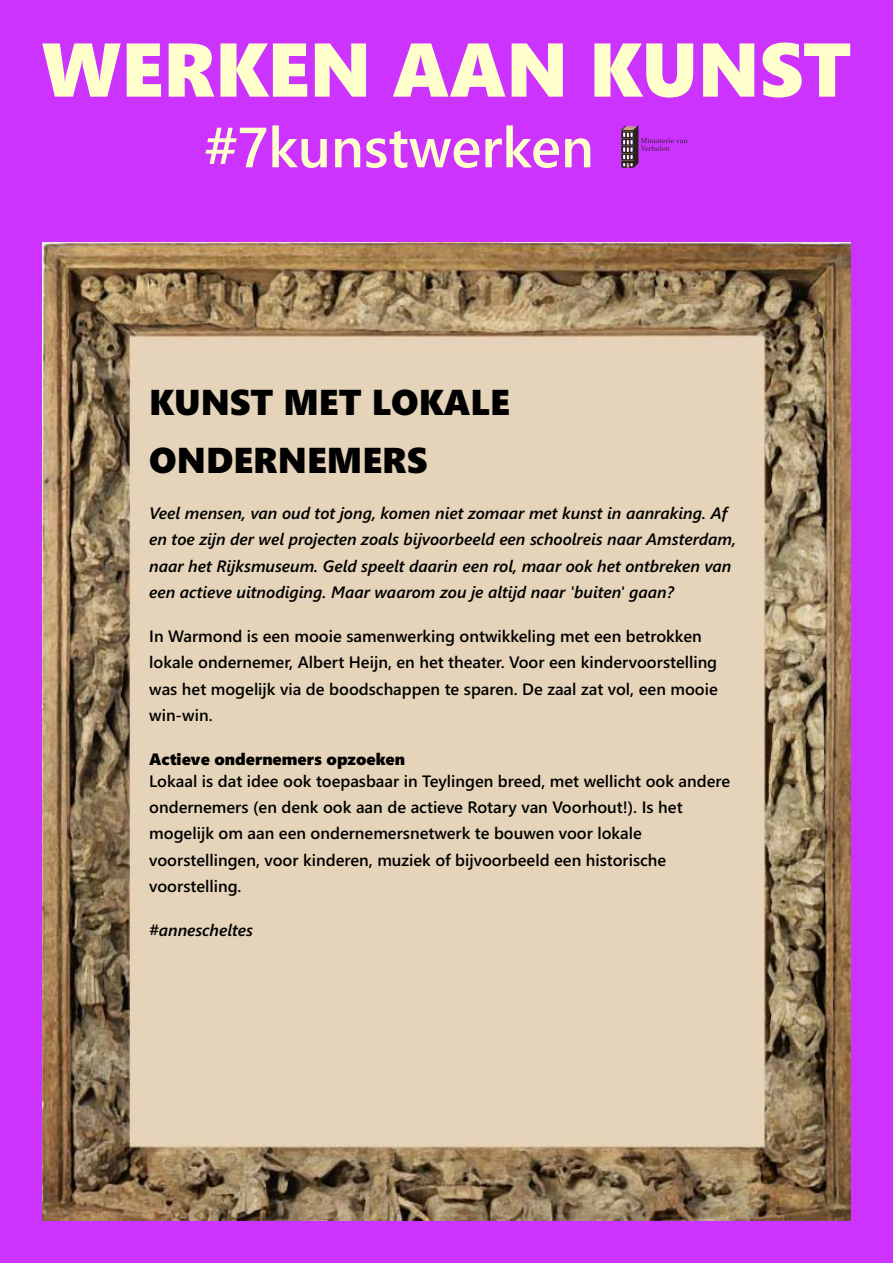
<style>
.page{position:relative;width:893px;height:1263px;background:#c3f}
.page>*{position:absolute;margin:0;border:0;box-sizing:border-box;transform-origin:0 0}
.t1{font:75.9px "Segoe UI Black";color:#ffc}
.t2{font:600 56.55px "Segoe UI";color:#ffc}
.t3{font:36px/57.4px "Segoe UI Black";color:#000}
.t4{font:600 16.5px/26.4px "Segoe UI";color:#000}
.t5{font:italic 600 16.5px/26.4px "Segoe UI";color:#000}
.t6{font:16.5px "Segoe UI Black";color:#000}
</style>
<div class="page">
<img style="left:42px;top:242px;width:808px;height:978px">
<svg style="left:621px;top:125px;width:66px;height:43px"></svg>
<h1 class="t1" style="left:41px;top:41px;width:811px">WERKEN AAN KUNST</h1>
<h2 class="t2" style="left:204px;top:126px;width:391px">#7kunstwerken</h2>
<h3 class="t3" style="left:149px;top:377px;width:362px">KUNST MET LOKALE<br>ONDERNEMERS</h3>
<p class="t5" style="left:149px;top:501px;width:588px">Veel mensen, van oud tot jong, komen niet zomaar met kunst in aanraking. Af en toe zijn der wel projecten zoals bijvoorbeeld een schoolreis naar Amsterdam, naar het Rijksmuseum. Geld speelt daarin een rol, maar ook het ontbreken van een actieve uitnodiging. Maar waarom zou je altijd naar 'buiten' gaan?</p>
<p class="t4" style="left:149px;top:624px;width:570px">In Warmond is een mooie samenwerking ontwikkeling met een betrokken lokale ondernemer, Albert Heijn, en het theater. Voor een kindervoorstelling was het mogelijk via de boodschappen te sparen. De zaal zat vol, een mooie win-win.</p>
<p class="t6" style="left:149px;top:753px;width:257px">Actieve ondernemers opzoeken</p>
<p class="t4" style="left:149px;top:769px;width:583px">Lokaal is dat idee ook toepasbaar in Teylingen breed, met wellicht ook andere ondernemers (en denk ook aan de actieve Rotary van Voorhout!). Is het mogelijk om aan een ondernemersnetwerk te bouwen voor lokale voorstellingen, voor kinderen, muziek of bijvoorbeeld een historische voorstelling.</p>
<p class="t5" style="left:149px;top:918px;width:105px">#annescheltes</p>
</div>
